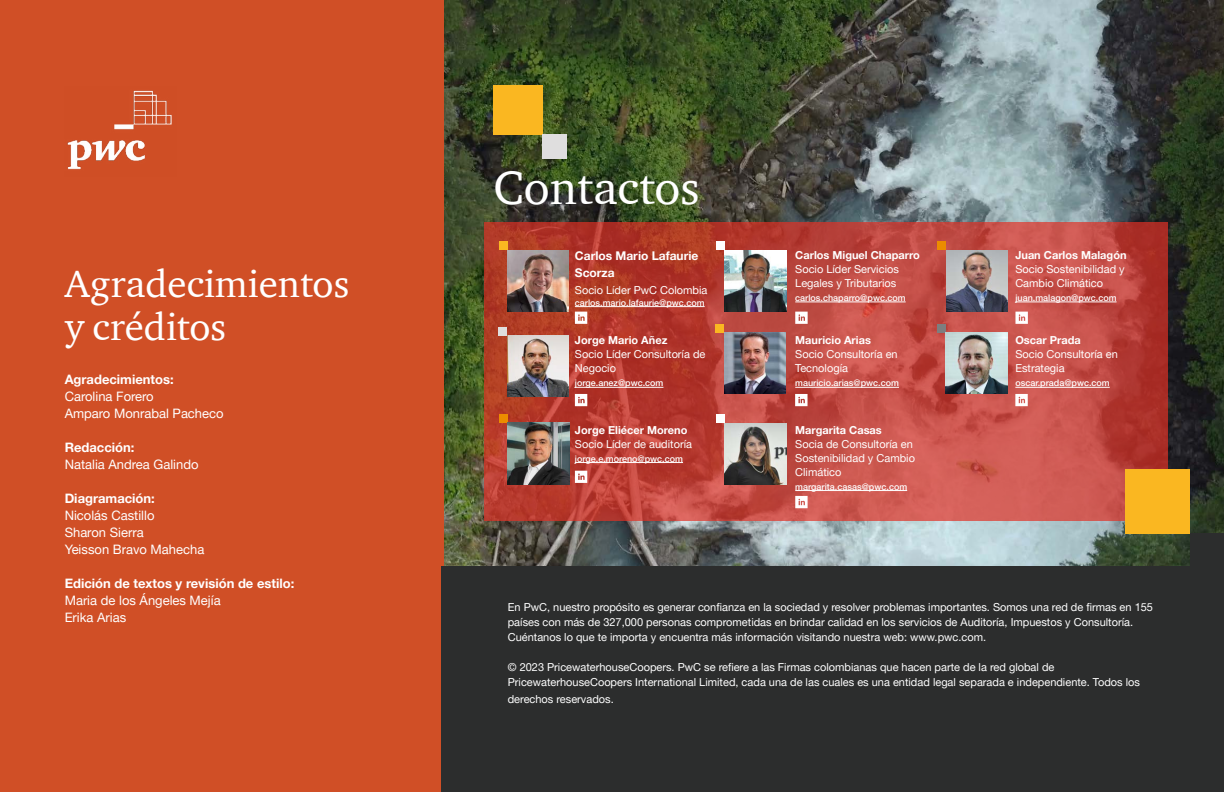
<style>
.page{position:relative;width:1224px;height:792px;background:#fff}
.page>*{position:absolute;margin:0;border:0;box-sizing:border-box;transform-origin:0 0}
.t1{font:48px "ITC Charter Com";color:#fff}
.t2{font:39px/43px "ITC Charter Com";color:#fff}
.t3{font:13px/17px "Helvetica Neue LT Pro";color:#fff}
.t4{font:700 13px "Helvetica Neue LT Pro";color:#fff}
.t5{font:700 12px/17px "Helvetica Neue LT Pro";color:#fff}
.t6{font:11px/14px "Helvetica Neue LT Pro";color:#fff}
.t7{font:700 11px "Helvetica Neue LT Pro";color:#fff}
.t8{font:500 9px "Helvetica Neue LT Pro";color:#fff}
</style>
<div class="page">
<img style="left:443px;top:0;width:781px;height:566px">
<div style="left:0;top:0;width:443px;height:792px;background:#d04f26"></div>
<div style="left:442px;top:566px;width:782px;height:226px;background:#2c2d2d"></div>
<img style="left:67px;top:90px;width:105px;height:80px">
<div style="left:493px;top:85px;width:49px;height:49px;background:#fab721"></div>
<div style="left:542px;top:134px;width:25px;height:25px;background:#dfdede"></div>
<svg style="left:484px;top:222px;width:683px;height:298px;background:#be473e"></svg>
<div style="left:499px;top:241px;width:9px;height:9px;background:#fab721"></div>
<img style="left:508px;top:250px;width:61px;height:62px">
<div style="left:937px;top:241px;width:9px;height:9px;background:#eb8c00"></div>
<img style="left:946px;top:250px;width:62px;height:62px">
<div style="left:716px;top:241px;width:8px;height:9px;background:#fff"></div>
<img style="left:725px;top:250px;width:61px;height:62px">
<div style="left:716px;top:414px;width:8px;height:9px;background:#fff"></div>
<img style="left:725px;top:423px;width:61px;height:62px">
<div style="left:498px;top:327px;width:9px;height:8px;background:#dfdede"></div>
<img style="left:507px;top:335px;width:62px;height:62px">
<div style="left:937px;top:324px;width:8px;height:9px;background:#7d7e7f"></div>
<img style="left:946px;top:333px;width:61px;height:61px">
<div style="left:715px;top:324px;width:9px;height:9px;background:#fab721"></div>
<img style="left:724px;top:333px;width:61px;height:61px">
<div style="left:499px;top:414px;width:9px;height:9px;background:#eb8c00"></div>
<img style="left:508px;top:423px;width:61px;height:61px">
<div style="left:1125px;top:469px;width:64px;height:64px;background:#fab721"></div>
<div style="left:1190px;top:533px;width:34px;height:34px;background:#2c2d2d"></div>
<svg style="left:575px;top:312px;width:12px;height:12px"></svg>
<svg style="left:575px;top:394px;width:12px;height:12px"></svg>
<svg style="left:795px;top:394px;width:13px;height:12px"></svg>
<svg style="left:1015px;top:394px;width:13px;height:12px"></svg>
<svg style="left:795px;top:312px;width:13px;height:12px"></svg>
<svg style="left:1015px;top:312px;width:13px;height:12px"></svg>
<svg style="left:575px;top:471px;width:12px;height:12px"></svg>
<svg style="left:795px;top:496px;width:13px;height:12px"></svg>
<hr style="left:795px;top:387px;width:104px;height:1px;background:#fff">
<hr style="left:575px;top:462px;width:108px;height:1px;background:#fff">
<hr style="left:1015px;top:387px;width:95px;height:1px;background:#fff">
<hr style="left:575px;top:306px;width:130px;height:1px;background:#fff">
<hr style="left:575px;top:387px;width:88px;height:1px;background:#fff">
<hr style="left:795px;top:302px;width:111px;height:1px;background:#fff">
<hr style="left:795px;top:490px;width:112px;height:1px;background:#fff">
<hr style="left:1015px;top:302px;width:102px;height:1px;background:#fff">
<h2 class="t2" style="left:65px;top:261px;width:286px">Agradecimientos y créditos</h2>
<p class="t4" style="left:65px;top:371px;width:111px">Agradecimientos:</p>
<p class="t3" style="left:65px;top:388px;width:160px">Carolina Forero<br>Amparo Monrabal Pacheco</p>
<p class="t4" style="left:65px;top:439px;width:71px">Redacción:</p>
<p class="t3" style="left:65px;top:456px;width:135px">Natalia Andrea Galindo</p>
<p class="t4" style="left:65px;top:490px;width:92px">Diagramación:</p>
<p class="t3" style="left:65px;top:507px;width:141px">Nicolás Castillo<br>Sharon Sierra<br>Yeisson Bravo Mahecha</p>
<p class="t4" style="left:65px;top:575px;width:231px">Edición de textos y revisión de estilo:</p>
<p class="t3" style="left:65px;top:592px;width:158px">Maria de los Ángeles Mejía<br>Erika Arias</p>
<h1 class="t1" style="left:494px;top:158px;width:208px">Contactos</h1>
<p class="t5" style="left:575px;top:247px;width:125px">Carlos Mario Lafaurie<br>Scorza</p>
<p class="t6" style="left:575px;top:283px;width:134px">Socio Líder PwC Colombia</p>
<p class="t8" style="left:575px;top:297px;width:131px">carlos.mario.lafaurie@pwc.com</p>
<p class="t7" style="left:575px;top:334px;width:94px">Jorge Mario Añez</p>
<p class="t6" style="left:575px;top:347px;width:132px">Socio Líder Consultoría de<br>Negocio</p>
<p class="t8" style="left:575px;top:378px;width:90px">jorge.anez@pwc.com</p>
<p class="t7" style="left:575px;top:423px;width:114px">Jorge Eliécer Moreno</p>
<p class="t6" style="left:575px;top:436px;width:119px">Socio Líder de auditoría</p>
<p class="t8" style="left:575px;top:453px;width:110px">jorge.e.moreno@pwc.com</p>
<p class="t7" style="left:795px;top:248px;width:126px">Carlos Miguel Chaparro</p>
<p class="t6" style="left:795px;top:262px;width:105px">Socio Líder Servicios<br>Legales y Tributarios</p>
<p class="t8" style="left:795px;top:292px;width:112px">carlos.chaparro@pwc.com</p>
<p class="t7" style="left:795px;top:334px;width:77px">Mauricio Arias</p>
<p class="t6" style="left:795px;top:347px;width:104px">Socio Consultoría en<br>Tecnología</p>
<p class="t8" style="left:795px;top:378px;width:105px">mauricio.arias@pwc.com</p>
<p class="t7" style="left:795px;top:423px;width:88px">Margarita Casas</p>
<p class="t6" style="left:795px;top:436px;width:121px">Socia de Consultoría en<br>Sostenibilidad y Cambio<br>Climático</p>
<p class="t8" style="left:795px;top:481px;width:113px">margarita.casas@pwc.com</p>
<p class="t7" style="left:1015px;top:248px;width:113px">Juan Carlos Malagón</p>
<p class="t6" style="left:1015px;top:262px;width:111px">Socio Sostenibilidad y<br>Cambio Climático</p>
<p class="t8" style="left:1015px;top:292px;width:103px">juan.malagon@pwc.com</p>
<p class="t7" style="left:1015px;top:334px;width:67px">Oscar Prada</p>
<p class="t6" style="left:1015px;top:347px;width:104px">Socio Consultoría en<br>Estrategia</p>
<p class="t8" style="left:1015px;top:378px;width:96px">oscar.prada@pwc.com</p>
<p class="t6" style="left:508px;top:599px;width:647px;line-height:15px">En PwC, nuestro propósito es generar confianza en la sociedad y resolver problemas importantes. Somos una red de firmas en 155 países con más de 327,000 personas comprometidas en brindar calidad en los servicios de Auditoría, Impuestos y Consultoría.<br>Cuéntanos lo que te importa y encuentra más información visitando nuestra web: www.pwc.com.</p>
<p class="t6" style="left:508px;top:659px;width:634px;line-height:15px">© 2023 PricewaterhouseCoopers. PwC se refiere a las Firmas colombianas que hacen parte de la red global de<br>PricewaterhouseCoopers International Limited, cada una de las cuales es una entidad legal separada e independiente. Todos los</p>
<p class="t6" style="left:508px;top:692px;width:107px">derechos reservados.</p>
</div>
